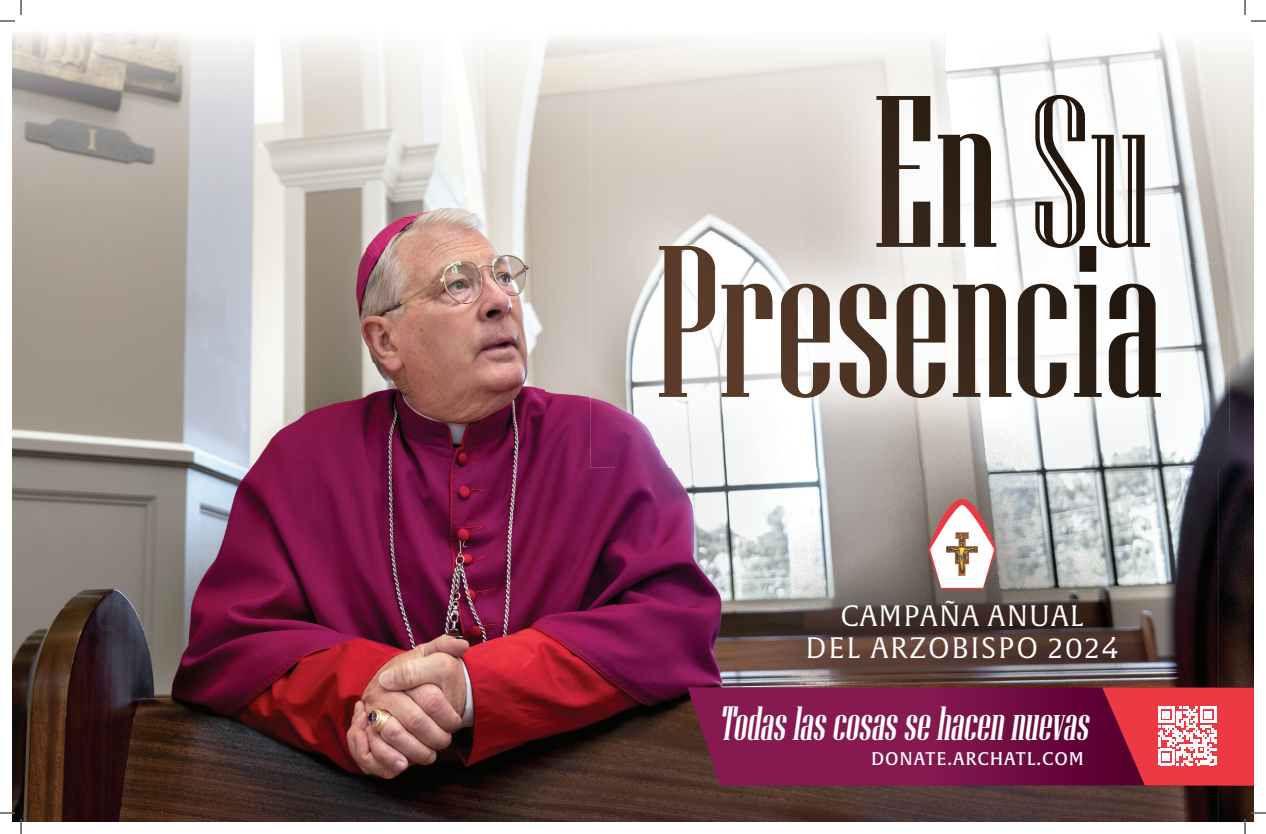
<style>
.page{position:relative;width:1266px;height:834px;background:#fff}
.page>*{position:absolute;margin:0;border:0;box-sizing:border-box;transform-origin:0 0}
.t1{font:48px "Niagara";color:#fff}
.t2{font:29px/32.8px "Alverata Informal Lt";letter-spacing:.06em;color:#fff;text-align:center}
.t3{font:18px "Alverata Md";letter-spacing:.05em;color:#fff}
</style>
<div class="page">
<img style="left:12px;top:33px;width:603px;height:789px">
<img style="left:1219px;top:47px;width:35px;height:775px">
<img style="left:615px;top:468px;width:108px;height:213px">
<img style="left:1183px;top:468px;width:36px;height:354px">
<img style="left:615px;top:681px;width:142px;height:141px">
<img style="left:757px;top:785px;width:426px;height:37px">
<img style="left:590px;top:33px;width:640px;height:94px">
<img style="left:590px;top:127px;width:71px;height:341px">
<img style="left:997px;top:127px;width:38px;height:119px">
<img style="left:1150px;top:127px;width:80px;height:136px">
<img style="left:1161px;top:263px;width:69px;height:171px">
<img style="left:661px;top:398px;width:496px;height:36px">
<img style="left:661px;top:434px;width:62px;height:34px">
<img style="left:1202px;top:434px;width:28px;height:34px">
<img style="left:634px;top:96px;width:363px;height:151px">
<img style="left:1035px;top:95px;width:115px;height:151px">
<img style="left:659px;top:246px;width:502px;height:152px">
<img style="left:659px;top:246px;width:338px;height:1px">
<img style="left:1035px;top:246px;width:115px;height:2px">
<img style="left:723px;top:414px;width:479px;height:273px">
<svg style="left:928px;top:499px;width:68px;height:90px"></svg>
<img style="left:947px;top:532px;width:31px;height:44px">
<svg style="left:688px;top:687px;width:414px;height:98px;background:#7b1448"></svg>
<svg style="left:1102px;top:687px;width:152px;height:99px"></svg>
<svg style="left:0;top:0;width:22px;height:22px"></svg>
<svg style="left:0;top:812px;width:22px;height:22px"></svg>
<svg style="left:1244px;top:0;width:22px;height:22px"></svg>
<svg style="left:1244px;top:812px;width:22px;height:22px"></svg>
<p class="t2" style="left:806px;top:600px;width:315px">CAMPAÑA ANUAL<br>DEL ARZOBISPO 2024</p>
<h1 class="t1" style="left:718px;top:698px;width:378px">Todaslascosasse hacen nuevas</h1>
<p class="t3" style="left:871px;top:747px;width:214px">DONATE.ARCHATL.COM</p>
</div>
